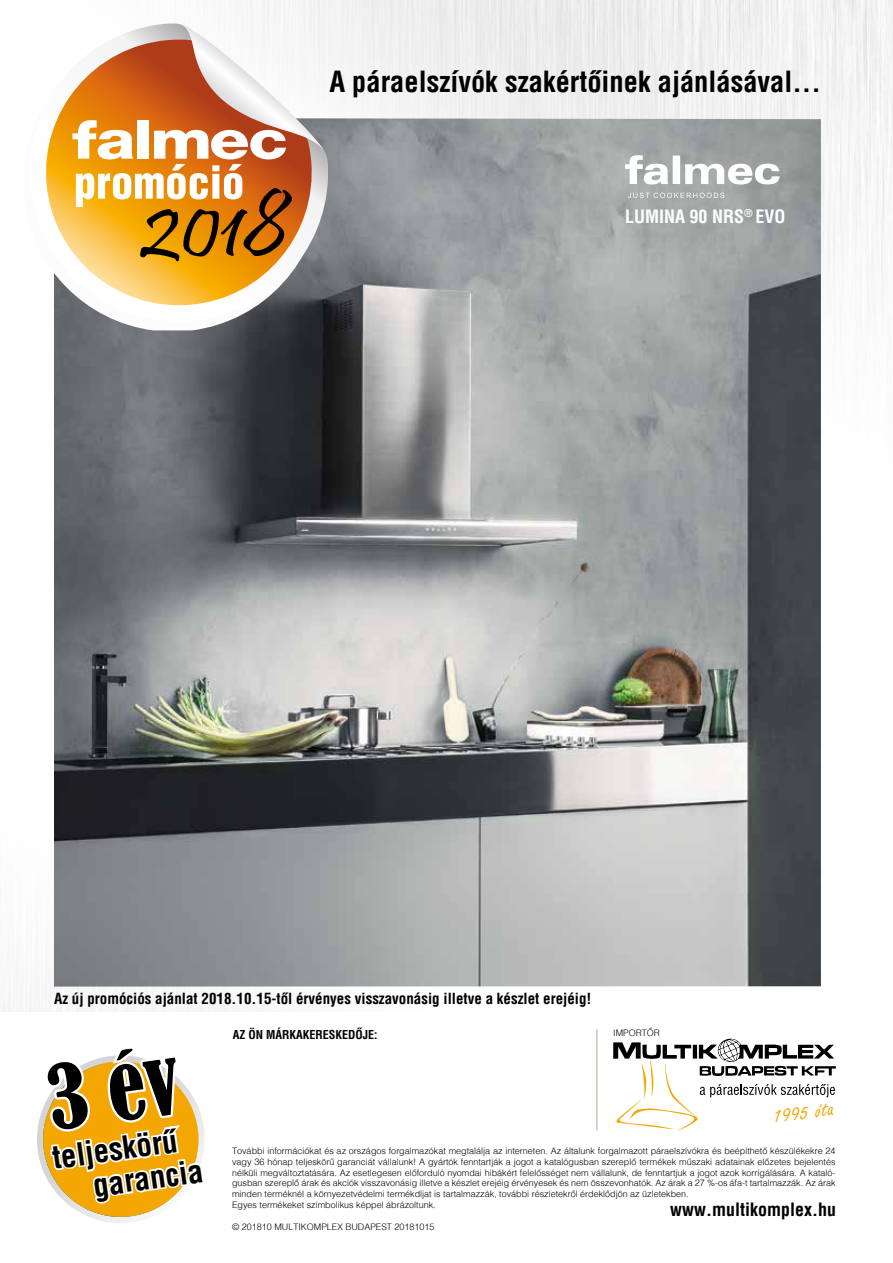
<style>
.page{position:relative;width:893px;height:1263px;background:#fff}
.page>*{position:absolute;margin:0;border:0;box-sizing:border-box;transform-origin:0 0}
.t1{font:700 condensed 31.2px/33.3px "H Helvetica";color:#000}
.t2{font:700 condensed 28.5px "H Helvetica";color:#000}
.t3{font:24.45px "Freestyle Script";color:#f4a703}
.t4{font:700 condensed 18px "H Helvetica";color:#000}
.t5{font:700 condensed 18px "H Helvetica";color:#fff}
.t6{font:700 condensed 15px "H Helvetica";color:#000}
.t7{font:700 condensed 12px "H Helvetica";color:#000}
.t8{font:300 9px/10.8px "H Helvetica";color:#000}
</style>
<div class="page">
<img style="left:164px;top:0;width:729px;height:326px">
<svg style="left:613px;top:1038px;width:223px;height:92px"></svg>
<hr style="left:596px;top:1029px;width:1px;height:101px;background:#b2a896">
<img style="left:54px;top:118px;width:767px;height:868px">
<svg style="left:625px;top:155px;width:154px;height:30px"></svg>
<svg style="left:628px;top:193px;width:96px;height:5px"></svg>
<svg style="left:54px;top:24px;width:274px;height:304px"></svg>
<svg style="left:46px;top:40px;width:272px;height:271px"></svg>
<svg style="left:72px;top:24px;width:252px;height:237px"></svg>
<svg style="left:34px;top:983px;width:174px;height:240px"></svg>
<h2 class="t2" style="left:329px;top:64px;width:493px">A páraelszívók szakértőinek ajánlásával...</h2>
<h3 class="t5" style="left:625px;top:206px;width:162px">LUMINA 90 NRS<sup>®</sup> EVO</h3>
<h3 class="t6" style="left:54px;top:989px;width:539px">Az új promóciós ajánlat 2018.10.15-től érvényes visszavonásig illetve a készlet erejéig!</h3>
<h3 class="t7" style="left:233px;top:1027px;width:146px">AZ ÖN MÁRKAKERESKEDÕJE:</h3>
<p class="t8" style="left:613px;top:1027px;width:48px">IMPORTŐR</p>
<h3 class="t3" style="left:772px;top:1103px;width:62px;rotate:-8deg">1995 óta</h3>
<h1 class="t1" style="left:86px;top:1136px;width:112px;text-indent:-37px;rotate:-8deg">teljeskörű garancia</h1>
<p class="t8" style="left:232px;top:1145px;width:605px">További információkat és az országos forgalmazókat megtalálja az interneten. Az általunk forgalmazott páraelszívókra és beépíthetõ készülékekre 24 vagy 36 hónap teljeskörû garanciát vállalunk! A gyártók fenntartják a jogot a katalógusban szereplõ termékek mûszaki adatainak elõzetes bejelentés nélküli megváltoztatására. Az esetlegesen elõforduló nyomdai hibákért felelõsséget nem vállalunk, de fenntartjuk a jogot azok korrigálására. A kataló&shy;gusban szereplõ árak és akciók visszavonásig illetve a készlet erejéig érvényesek és nem összevonhatók. Az árak a 27 %-os áfa-t tartalmazzák. Az árak minden terméknél a környezetvédelmi termékdíjat is tartalmazzák, további részletekrõl érdeklõdjön az üzletekben.<br>Egyes termékeket szimbolikus képpel ábrázoltunk.</p>
<p class="t8" style="left:232px;top:1221px;width:204px">© 201810 MULTIKOMPLEX BUDAPEST 20181015</p>
<h3 class="t4" style="left:670px;top:1198px;width:168px">www.multikomplex.hu</h3>
</div>
